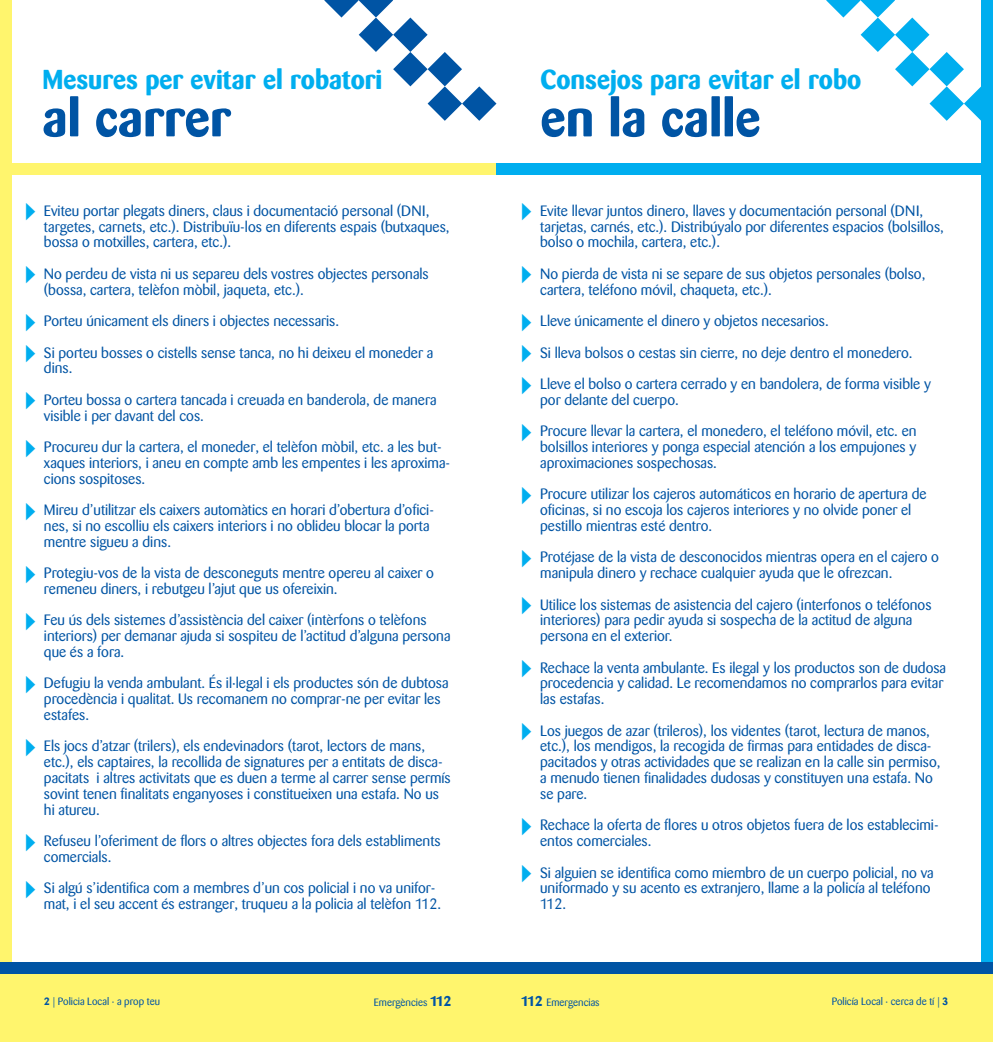
<style>
.page{position:relative;width:993px;height:1042px;background:#fff}
.page>*{position:absolute;margin:0;border:0;box-sizing:border-box;transform-origin:0 0}
.t1{font:700 52.5px "Barmeno";color:#0054a4}
.t2{font:700 27.12px "Barmeno";color:#00aeef}
.t3{font:14.88px/15.8px "Barmeno";color:#0054a4}
.t4{font:10.5px "Barmeno";color:#0054a4}
.s1{font-weight:700}
.s2{font-weight:700;font-size:14px}
</style>
<div class="page">
<div style="left:0;top:0;width:11px;height:963px;background:#fff56d"></div>
<div style="left:981px;top:0;width:11px;height:963px;background:#00aeef"></div>
<div style="left:0;top:973px;width:496px;height:69px;background:#fff56d"></div>
<div style="left:0;top:963px;width:496px;height:11px;background:#0054a4"></div>
<div style="left:496px;top:973px;width:496px;height:69px;background:#fff56d"></div>
<div style="left:496px;top:963px;width:496px;height:11px;background:#0054a4"></div>
<div style="left:0;top:164px;width:496px;height:11px;background:#fff56d"></div>
<div style="left:496px;top:164px;width:496px;height:11px;background:#00aeef"></div>
<svg style="left:324px;top:0;width:172px;height:121px"></svg>
<svg style="left:826px;top:0;width:155px;height:121px"></svg>
<h2 class="t2" style="left:42px;top:63px;width:341px">Mesures per evitar el robatori</h2>
<h1 class="t1" style="left:42px;top:86px;width:190px">al carrer</h1>
<p class="t3" style="left:44px;top:203px;width:407px">Eviteu portar plegats diners, claus i documentació personal (DNI, targetes, carnets, etc.). Distribuïu-los en diferents espais (butxaques, bossa o motxilles, cartera, etc.).</p>
<p class="t3" style="left:44px;top:266px;width:386px">No perdeu de vista ni us separeu dels vostres objectes personals (bossa, cartera, telèfon mòbil, jaqueta, etc.).</p>
<p class="t3" style="left:44px;top:305px;width:390px;line-height:31.5px">Porteu únicament els diners i objectes necessaris.<br>Si porteu bosses o cistells sense tanca, no hi deixeu el moneder a</p>
<p class="t3" style="left:44px;top:353px;width:394px;line-height:31.5px">dins.<br>Porteu bossa o cartera tancada i creuada en banderola, de manera</p>
<p class="t3" style="left:44px;top:400px;width:399px;line-height:31.5px">visible i per davant del cos.<br>Procureu dur la cartera, el moneder, el telèfon mòbil, etc. a les but-</p>
<p class="t3" style="left:44px;top:455px;width:407px">xaques interiors, i aneu en compte amb les empentes i les aproxima&shy;cions sospitoses.</p>
<p class="t3" style="left:44px;top:502px;width:391px">Mireu d’utilitzar els caixers automàtics en horari d’obertura d’ofici&shy;nes, si no escolliu els caixers interiors i no oblideu blocar la porta mentre sigueu a dins.</p>
<p class="t3" style="left:44px;top:565px;width:391px">Protegiu-vos de la vista de desconeguts mentre opereu al caixer o remeneu diners, i rebutgeu l’ajut que us ofereixin.</p>
<p class="t3" style="left:44px;top:612px;width:408px">Feu ús dels sistemes d’assistència del caixer (intèrfons o telèfons interiors) per demanar ajuda si sospiteu de l’actitud d’alguna persona que és a fora.</p>
<p class="t3" style="left:44px;top:675px;width:406px">Defugiu la venda ambulant. És il·legal i els productes són de dubtosa procedència i qualitat. Us recomanem no comprar-ne per evitar les estafes.</p>
<p class="t3" style="left:44px;top:738px;width:408px">Els jocs d’atzar (trilers), els endevinadors (tarot, lectors de mans, etc.), els captaires, la recollida de signatures per a entitats de disca&shy;pacitats i altres activitats que es duen a terme al carrer sense permís sovint tenen finalitats enganyoses i constitueixen una estafa. No us hi atureu.</p>
<p class="t3" style="left:44px;top:833px;width:398px">Refuseu l’oferiment de flors o altres objectes fora dels establiments comercials.</p>
<p class="t3" style="left:44px;top:880px;width:398px">Si algú s’identifica com a membres d’un cos policial i no va unifor&shy;mat, i el seu accent és estranger, truqueu a la policia al telèfon 112.</p>
<h2 class="t2" style="left:540px;top:63px;width:322px">Consejos para evitar el robo</h2>
<h1 class="t1" style="left:540px;top:86px;width:221px">en la calle</h1>
<p class="t3" style="left:540px;top:203px;width:405px">Evite llevar juntos dinero, llaves y documentación personal (DNI, tarjetas, carnés, etc.). Distribúyalo por diferentes espacios (bolsillos, bolso o mochila, cartera, etc.).</p>
<p class="t3" style="left:540px;top:266px;width:386px">No pierda de vista ni se separe de sus objetos personales (bolso, cartera, teléfono móvil, chaqueta, etc.).</p>
<p class="t3" style="left:540px;top:305px;width:392px;line-height:31.5px">Lleve únicamente el dinero y objetos necesarios.<br>Si lleva bolsos o cestas sin cierre, no deje dentro el monedero.<br>Lleve el bolso o cartera cerrado y en bandolera, de forma visible y</p>
<p class="t3" style="left:540px;top:384px;width:378px;line-height:31.5px">por delante del cuerpo.<br>Procure llevar la cartera, el monedero, el teléfono móvil, etc. en</p>
<p class="t3" style="left:540px;top:439px;width:377px">bolsillos interiores y ponga especial atención a los empujones y aproximaciones sospechosas.</p>
<p class="t3" style="left:540px;top:486px;width:388px">Procure utilizar los cajeros automáticos en horario de apertura de oficinas, si no escoja los cajeros interiores y no olvide poner el pestillo mientras esté dentro.</p>
<p class="t3" style="left:540px;top:549px;width:400px">Protéjase de la vista de desconocidos mientras opera en el cajero o manipula dinero y rechace cualquier ayuda que le ofrezcan.</p>
<p class="t3" style="left:540px;top:597px;width:393px">Utilice los sistemas de asistencia del cajero (interfonos o teléfonos interiores) para pedir ayuda si sospecha de la actitud de alguna persona en el exterior.</p>
<p class="t3" style="left:540px;top:660px;width:407px">Rechace la venta ambulante. Es ilegal y los productos son de dudosa procedencia y calidad. Le recomendamos no comprarlos para evitar las estafas.</p>
<p class="t3" style="left:540px;top:723px;width:401px">Los juegos de azar (trileros), los videntes (tarot, lectura de manos, etc.), los mendigos, la recogida de firmas para entidades de disca&shy;pacitados y otras actividades que se realizan en la calle sin permiso, a menudo tienen finalidades dudosas y constituyen una estafa. No se pare.</p>
<p class="t3" style="left:540px;top:817px;width:400px">Rechace la oferta de flores u otros objetos fuera de los establecimi&shy;entos comerciales.</p>
<p class="t3" style="left:540px;top:864px;width:395px">Si alguien se identifica como miembro de un cuerpo policial, no va uniformado y su acento es extranjero, llame a la policía al teléfono<br>112.</p>
<p class="t4" style="left:44px;top:995px;width:117px"><span class="s1">2</span> | Policia Local · a prop teu</p>
<p class="t4" style="left:374px;top:996px;width:79px">Emergències <span class="s2">112</span></p>
<p class="t4" style="left:521px;top:996px;width:80px"><span class="s2">112</span> Emergencias</p>
<p class="t4" style="left:831px;top:995px;width:118px">Policía Local · cerca de tí | <span class="s1">3</span></p>
</div>
